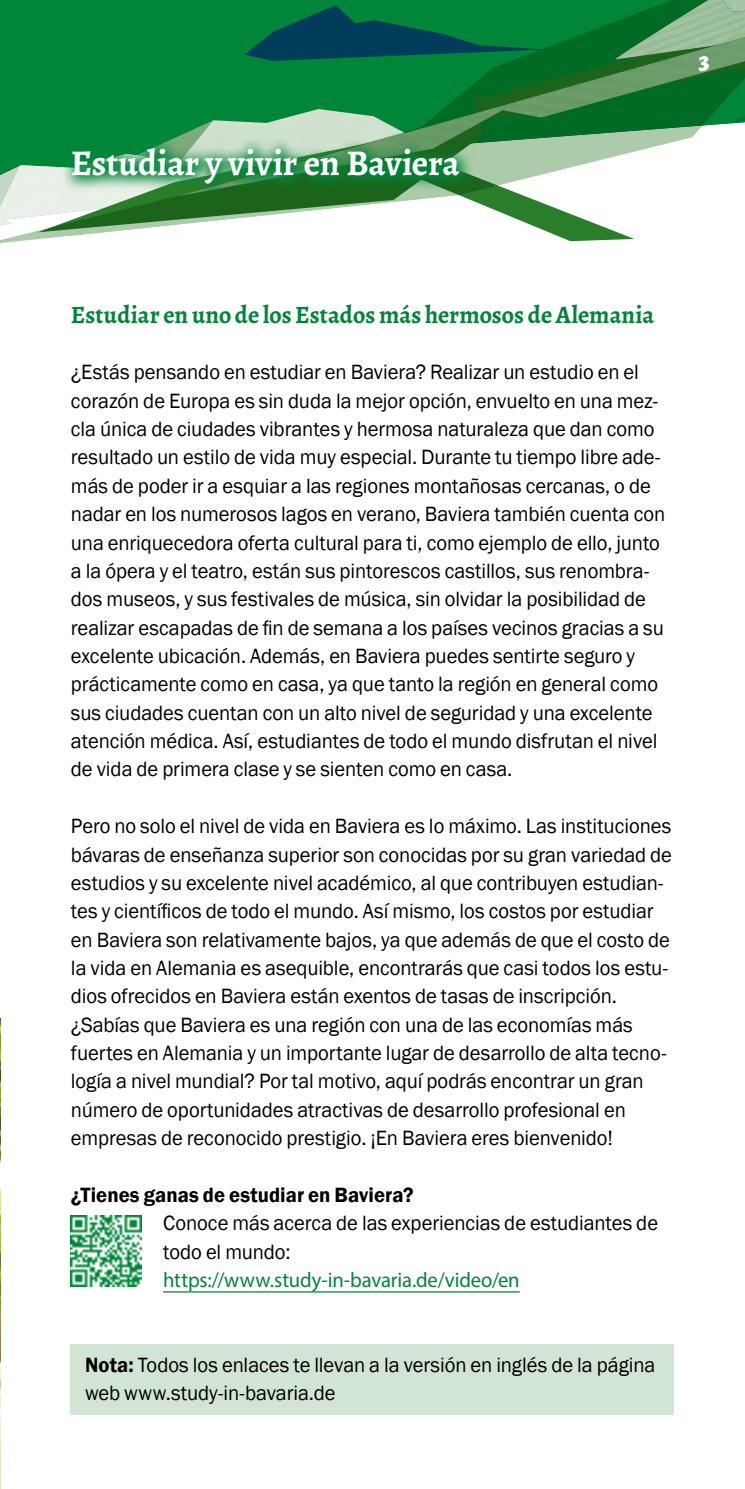
<style>
.page{position:relative;width:745px;height:1489px;background:#fff}
.page>*{position:absolute;margin:0;border:0;box-sizing:border-box;transform-origin:0 0}
.t1{font:700 36.25px "Alegreya";letter-spacing:-.005em;color:#fff}
.t2{font:700 25px "Alegreya";letter-spacing:.005em;color:#008639}
.t3{font:900 25px "Alegreya";color:#fff}
.t4{font:21.25px/28.2px "Franklin Gothic";letter-spacing:-.005em;color:#000}
.t5{font:21.25px "Myriad Pro";letter-spacing:-.005em;color:#008639}
.t6{font:600 21.25px "Franklin Gothic";letter-spacing:.005em;color:#000}
.s1{font-weight:600}
</style>
<div class="page">
<div style="left:71px;top:1343px;width:602px;height:71px;background:#d2e4d4"></div>
<img style="left:0;top:1018px;width:1px;height:470px">
<hr style="left:163px;top:1291px;width:356px;height:1px;background:#008639">
<svg style="left:0;top:0;width:634px;height:243px;fill:#008639"></svg>
<svg style="left:67px;top:0;width:677px;height:236px"></svg>
<svg style="left:61px;top:137px;width:412px;height:63px;background:#47985d"></svg>
<img style="left:71px;top:1215px;width:71px;height:71px">
<h1 class="t1" style="left:71px;top:140px;width:390px">Estudiar y vivir en Baviera</h1>
<p class="t3" style="left:698px;top:44px;width:12px">3</p>
<p class="t2" style="left:71px;top:298px;width:584px">Estudiar en uno de los Estados más hermosos de Alemania</p>
<p class="t4" style="left:71px;top:358px;width:595px">¿Estás pensando en estudiar en Baviera? Realizar un estudio en el corazón de Europa es sin duda la mejor opción, envuelto en una mez&shy;cla única de ciudades vibrantes y hermosa naturaleza que dan como resultado un estilo de vida muy especial. Durante tu tiempo libre ade&shy;más de poder ir a esquiar a las regiones montañosas cercanas, o de nadar en los numerosos lagos en verano, Baviera también cuenta con una enriquecedora oferta cultural para ti, como ejemplo de ello, junto a la ópera y el teatro, están sus pintorescos castillos, sus renombra&shy;dos museos, y sus festivales de música, sin olvidar la posibilidad de realizar escapadas de fin de semana a los países vecinos gracias a su excelente ubicación. Además, en Baviera puedes sentirte seguro y prácticamente como en casa, ya que tanto la región en general como sus ciudades cuentan con un alto nivel de seguridad y una excelente atención médica. Así, estudiantes de todo el mundo disfrutan el nivel de vida de primera clase y se sienten como en casa.</p>
<p class="t4" style="left:71px;top:812px;width:602px">Pero no solo el nivel de vida en Baviera es lo máximo. Las instituciones bávaras de enseñanza superior son conocidas por su gran variedad de estudios y su excelente nivel académico, al que contribuyen estudian&shy;tes y científicos de todo el mundo. Así mismo, los costos por estudiar en Baviera son relativamente bajos, ya que además de que el costo de la vida en Alemania es asequible, encontrarás que casi todos los estu&shy;dios ofrecidos en Baviera están exentos de tasas de inscripción. ¿Sabías que Baviera es una región con una de las economías más fuertes en Alemania y un importante lugar de desarrollo de alta tecno&shy;logía a nivel mundial? Por tal motivo, aquí podrás encontrar un gran número de oportunidades atractivas de desarrollo profesional en empresas de reconocido prestigio. ¡En Baviera eres bienvenido!</p>
<p class="t6" style="left:71px;top:1181px;width:344px">¿Tienes ganas de estudiar en Baviera?</p>
<p class="t4" style="left:163px;top:1209px;width:496px">Conoce más acerca de las experiencias de estudiantes de todo el mundo:</p>
<p class="t5" style="left:163px;top:1266px;width:358px">https://www.study-in-bavaria.de/video/en</p>
<p class="t4" style="left:85px;top:1351px;width:571px"><span class="s1">Nota:</span> Todos los enlaces te llevan a la versión en inglés de la página web www.study-in-bavaria.de</p>
</div>
